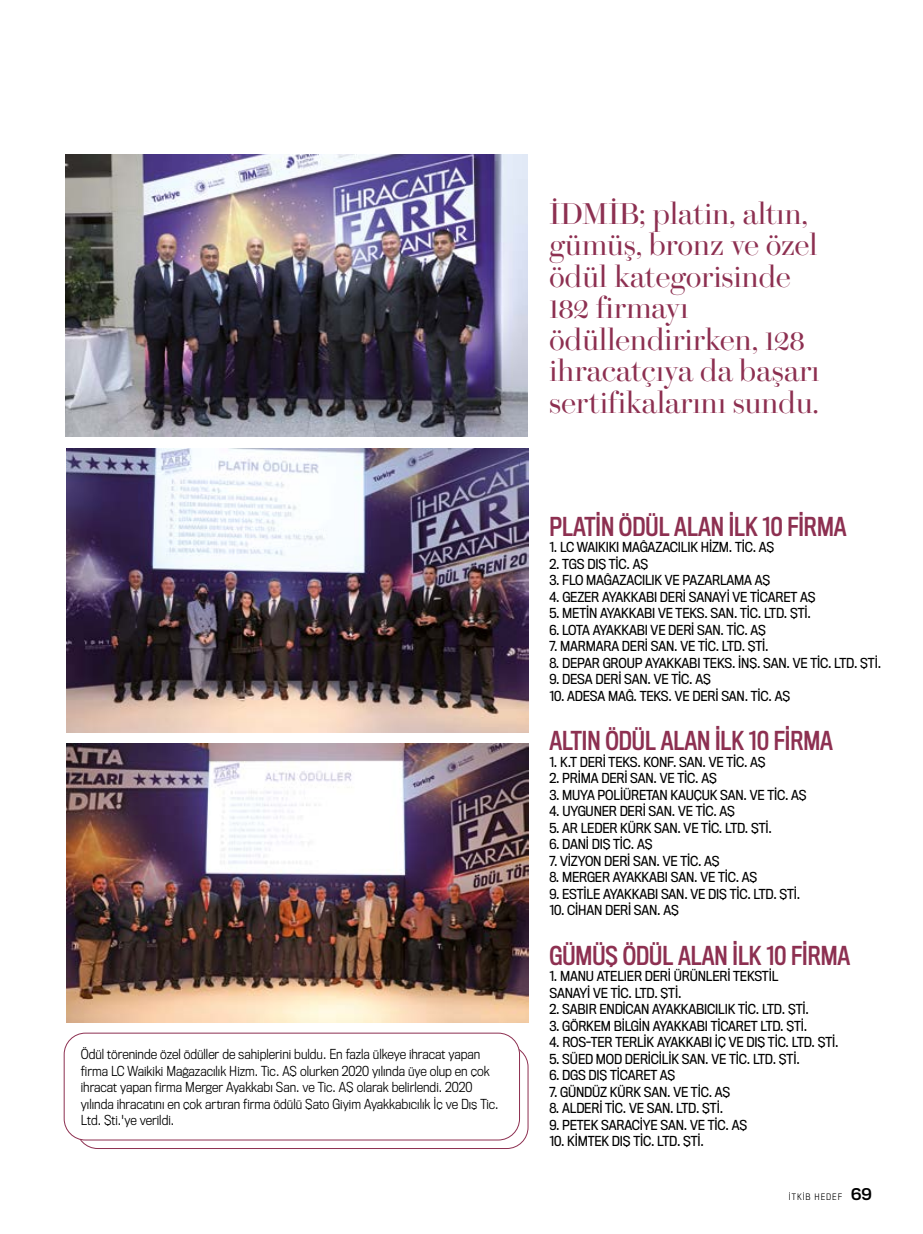
<style>
.page{position:relative;width:923px;height:1234px;background:#fff}
.page>*{position:absolute;margin:0;border:0;box-sizing:border-box;transform-origin:0 0}
.t1{font:30px/31.5px "Brunel Poster";letter-spacing:.01em;color:#8d3051}
.t2{font:24px "Titling Gothic FB Cond Standard";color:#8d3051}
.t3{font:12.75px/16.5px "Titling Gothic FB Narrow";letter-spacing:-.01em;color:#000}
.t4{font:300 12.75px/16.5px "Titling Gothic FB Narrow";color:#000}
.t5{font:300 8.25px "Titling Gothic FB Narrow";letter-spacing:.12em;color:#000}
.s1{font-family:"Titling Gothic FB Normal Standard";font-weight:400;font-size:15px}
</style>
<div class="page">
<div style="left:76px;top:1045px;width:452px;height:103px;background:linear-gradient(to right,#fcf9fa,#fff);border-radius:21px"></div>
<div style="left:76px;top:1045px;width:452px;height:103px;border:1px solid #8d3051;border-radius:21px"></div>
<div style="left:64px;top:1032px;width:455px;height:107px;background:#fff;border-radius:21px"></div>
<div style="left:64px;top:1032px;width:456px;height:108px;border:1px solid #8d3051;border-radius:21px"></div>
<img style="left:67px;top:743px;width:461px;height:279px">
<img style="left:67px;top:448px;width:461px;height:284px">
<img style="left:66px;top:154px;width:461px;height:282px">
<p class="t4" style="left:81px;top:1045px;width:419px">Ödül töreninde özel ödüller de sahiplerini buldu. En fazla ülkeye ihracat yapan firma LC Waikiki Mağazacılık Hizm. Tic. AŞ olurken 2020 yılında üye olup en çok ihracat yapan firma Merger Ayakkabı San. ve Tic. AŞ olarak belirlendi. 2020 yılında ihracatını en çok artıran firma ödülü Şato Giyim Ayakkabıcılık İç ve Dış Tic.<br>Ltd. Şti.'ye verildi.</p>
<h1 class="t1" style="left:549px;top:196px;width:271px">İDMİB; platin, altın, gümüş, bronz ve özel ödül kategorisinde<br>182 firmayı ödüllendirirken, 128 ihracatçıya da başarı sertifikalarını sundu.</h1>
<h2 class="t2" style="left:549px;top:511px;width:299px">PLATİN ÖDÜL ALAN İLK 10 FİRMA</h2>
<p class="t3" style="left:549px;top:538px;width:226px">1. LC WAIKIKI MAĞAZACILIK HİZM. TİC. AŞ</p>
<p class="t3" style="left:549px;top:555px;width:100px">2. TGS DIŞ TİC. AŞ</p>
<p class="t3" style="left:549px;top:571px;width:222px">3. FLO MAĞAZACILIK VE PAZARLAMA AŞ</p>
<p class="t3" style="left:549px;top:588px;width:268px">4. GEZER AYAKKABI DERİ SANAYİ VE TİCARET AŞ</p>
<p class="t3" style="left:549px;top:604px;width:263px">5. METİN AYAKKABI VE TEKS. SAN. TİC. LTD. ŞTİ.</p>
<p class="t3" style="left:549px;top:621px;width:218px">6. LOTA AYAKKABI VE DERİ SAN. TİC. AŞ</p>
<p class="t3" style="left:549px;top:637px;width:221px">7. MARMARA DERİ SAN. VE TİC. LTD. ŞTİ.</p>
<p class="t3" style="left:549px;top:654px;width:333px">8. DEPAR GROUP AYAKKABI TEKS. İNŞ. SAN. VE TİC. LTD. ŞTİ.</p>
<p class="t3" style="left:549px;top:670px;width:163px">9. DESA DERİ SAN. VE TİC. AŞ</p>
<p class="t3" style="left:549px;top:687px;width:242px">10. ADESA MAĞ. TEKS. VE DERİ SAN. TİC. AŞ</p>
<h2 class="t2" style="left:549px;top:726px;width:285px">ALTIN ÖDÜL ALAN İLK 10 FİRMA</h2>
<p class="t3" style="left:549px;top:753px;width:218px">1. K.T DERİ TEKS. KONF. SAN. VE TİC. AŞ</p>
<p class="t3" style="left:549px;top:769px;width:169px">2. PRİMA DERİ SAN. VE TİC. AŞ</p>
<p class="t3" style="left:549px;top:786px;width:259px">3. MUYA POLİÜRETAN KAUÇUK SAN. VE TİC. AŞ</p>
<p class="t3" style="left:549px;top:802px;width:187px">4. UYGUNER DERİ SAN. VE TİC. AŞ</p>
<p class="t3" style="left:549px;top:819px;width:224px">5. AR LEDER KÜRK SAN. VE TİC. LTD. ŞTİ.</p>
<p class="t3" style="left:549px;top:835px;width:105px">6. DANİ DIŞ TİC. AŞ</p>
<p class="t3" style="left:549px;top:852px;width:172px">7. VİZYON DERİ SAN. VE TİC. AŞ</p>
<p class="t3" style="left:549px;top:868px;width:209px">8. MERGER AYAKKABI SAN. VE TİC. AŞ</p>
<p class="t3" style="left:549px;top:885px;width:252px">9. ESTİLE AYAKKABI SAN. VE DIŞ TİC. LTD. ŞTİ.</p>
<p class="t3" style="left:549px;top:901px;width:131px">10. CİHAN DERİ SAN. AŞ</p>
<h2 class="t2" style="left:549px;top:940px;width:302px">GÜMÜŞ ÖDÜL ALAN İLK 10 FİRMA</h2>
<p class="t3" style="left:549px;top:967px;width:230px">1. MANU ATELIER DERİ ÜRÜNLERİ TEKSTİL<br>SANAYİ VE TİC. LTD. ŞTİ.</p>
<p class="t3" style="left:549px;top:1000px;width:261px">2. SABIR ENDİCAN AYAKKABICILIK TİC. LTD. ŞTİ.</p>
<p class="t3" style="left:549px;top:1017px;width:259px">3. GÖRKEM BİLGİN AYAKKABI TİCARET LTD. ŞTİ.</p>
<p class="t3" style="left:549px;top:1033px;width:291px">4. ROS-TER TERLİK AYAKKABI İÇ VE DIŞ TİC. LTD. ŞTİ.</p>
<p class="t3" style="left:549px;top:1050px;width:252px">5. SÜED MOD DERİCİLİK SAN. VE TİC. LTD. ŞTİ.</p>
<p class="t3" style="left:549px;top:1066px;width:127px">6. DGS DIŞ TİCARET AŞ</p>
<p class="t3" style="left:549px;top:1083px;width:182px">7. GÜNDÜZ KÜRK SAN. VE TİC. AŞ</p>
<p class="t3" style="left:549px;top:1099px;width:175px">8. ALDERİ TİC. VE SAN. LTD. ŞTİ.</p>
<p class="t3" style="left:549px;top:1116px;width:199px">9. PETEK SARACİYE SAN. VE TİC. AŞ</p>
<p class="t3" style="left:549px;top:1132px;width:156px">10. KİMTEK DIŞ TİC. LTD. ŞTİ.</p>
<p class="t5" style="left:789px;top:1191px;width:84px">İTKİB HEDEF <span class="s1">69</span></p>
</div>
